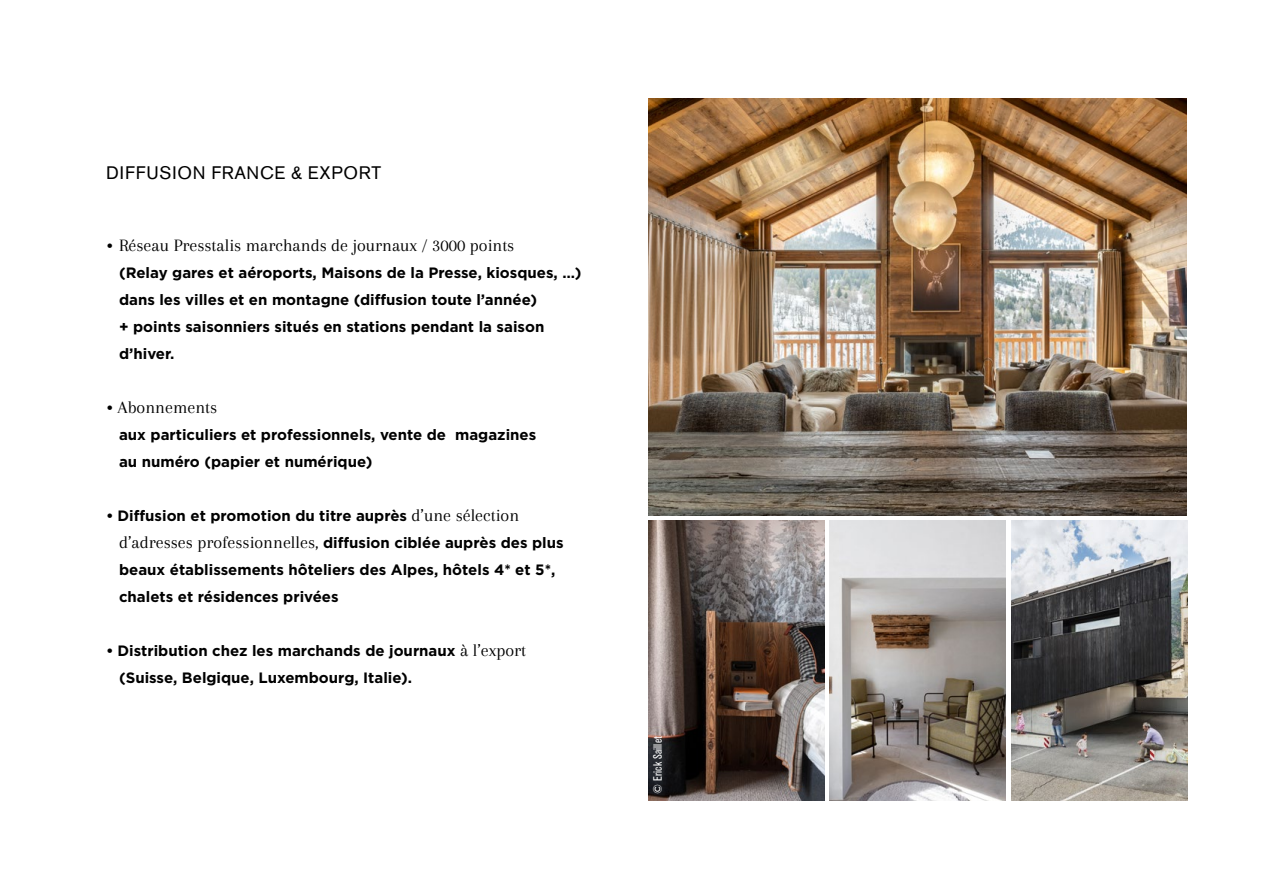
<style>
.page{position:relative;width:1263px;height:893px;background:#fff}
.page>*{position:absolute;margin:0;border:0;box-sizing:border-box;transform-origin:0 0}
.t1{font:18px "Arapey";color:#000}
.t2{font:18px "Akzidenz Grotesk BE";letter-spacing:.045em;color:#000}
.t3{font:700 15px/27px "Gotham";color:#000}
.t4{font:condensed 12px "Akzidenz Grotesk BE";letter-spacing:.01em;color:#fff}
.s1{font-family:"Gotham";font-weight:700;font-size:15px}
.s2{font-family:"Arapey";font-weight:400;font-size:18px}
</style>
<div class="page">
<img style="left:648px;top:99px;width:538px;height:417px">
<img style="left:829px;top:521px;width:177px;height:279px">
<img style="left:1011px;top:521px;width:176px;height:279px">
<img style="left:648px;top:521px;width:177px;height:279px">
<p class="t2" style="left:106px;top:162px;width:276px">DIFFUSION FRANCE &amp; EXPORT</p>
<p class="t1" style="left:106px;top:236px;width:410px"><span class="s1">•</span> Réseau Presstalis marchands de journaux / 3000 points</p>
<p class="t3" style="left:119px;top:259px;width:464px">(Relay gares et aéroports, Maisons de la Presse, kiosques, …) dans les villes et en montagne (diffusion toute l’année)<br>+ points saisonniers situés en stations pendant la saison d’hiver.</p>
<p class="t1" style="left:106px;top:398px;width:112px"><span class="s1">•</span> Abonnements</p>
<p class="t3" style="left:119px;top:421px;width:419px">aux particuliers et professionnels, vente de magazines au numéro (papier et numérique)</p>
<p class="t3" style="left:119px;top:502px;width:446px;text-indent:-13px">• Diffusion et promotion du titre auprès <span class="s2">d’une sélection d’adresses professionnelles,</span> diffusion ciblée auprès des plus beaux établissements hôteliers des Alpes, hôtels 4* et 5*, chalets et résidences privées</p>
<p class="t3" style="left:119px;top:637px;width:409px;text-indent:-13px">• Distribution chez les marchands de journaux <span class="s2">à l’export </span>(Suisse, Belgique, Luxembourg, Italie).</p>
<p class="t4" style="left:651px;top:794px;width:59px;rotate:-90deg">© Erick Saillet</p>
</div>
